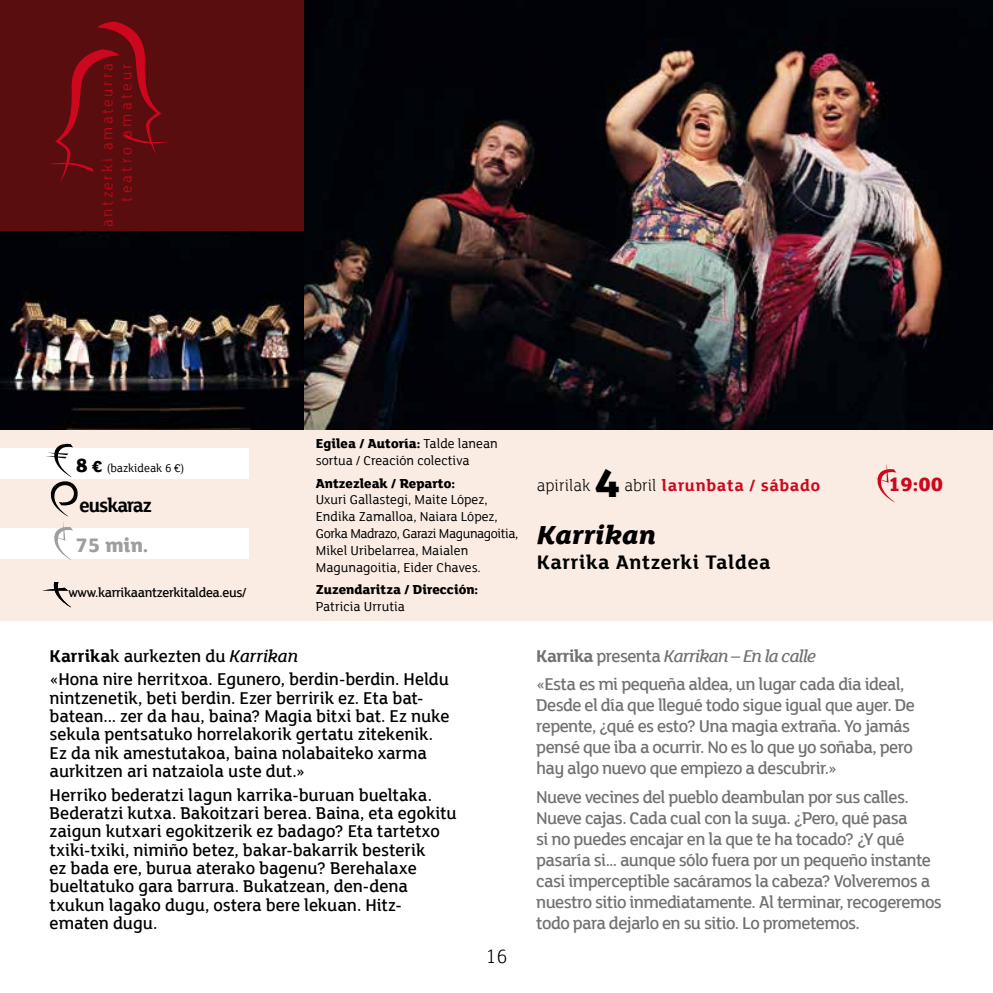
<style>
.page{position:relative;width:993px;height:993px;background:#fff}
.page>*{position:absolute;margin:0;border:0;box-sizing:border-box;transform-origin:0 0}
.t1{font:800 43.75px "FS Lola";color:#000}
.t2{font:italic 800 28px "FS Lola";color:#000}
.t3{font:700 21px "FS Lola";letter-spacing:.03em;color:#000}
.t4{font:700 21px "FS Lola";letter-spacing:-.05em;color:#000;scale:.95 1}
.t5{font:800 21px "FS Lola";color:#9c9e9f}
.t6{font:800 21px "FS Lola";color:#cd071e}
.t7{font:300 21px "FS Lola";color:#000}
.t8{font:500 18.38px/18.4px "FS Lola";letter-spacing:-.005em;color:#000}
.t9{font:500 18.38px/21px "FS Lola";letter-spacing:-.035em;color:#707172}
.t10{font:700 17.5px "FS Lola";letter-spacing:.04em;color:#cd071e}
.t11{font:300 17.5px "FS Lola";color:#000}
.t12{font:300 15.75px/18.9px "FS Lola";letter-spacing:.15em;color:#cd071e;text-align:right}
.t13{font:14px/16.8px "FS Lola";color:#000}
.t14{font:800 14px "FS Lola";color:#000}
.t15{font:500 14px "FS Lola";letter-spacing:-.025em;color:#000}
.t16{font:12.25px "FS Lola";color:#000}
.s1{font-weight:800;font-size:21px}
.s2{font-weight:800;font-size:17.5px}
.s3{font-weight:800}
.s4{font-weight:700}
.s5{font-style:italic}
.s6{font-weight:300;color:#000}
</style>
<div class="page">
<div style="left:0;top:0;width:992px;height:620px;background:#faebe3"></div>
<div style="left:0;top:0;width:992px;height:428px;background:#5a0d0e"></div>
<hr style="left:992px;top:0;width:1px;height:620px;background:#faebe3">
<div style="left:0;top:448px;width:248px;height:31px;background:#fff"></div>
<div style="left:0;top:528px;width:248px;height:31px;background:#fff"></div>
<svg style="left:46px;top:443px;width:32px;height:117px"></svg>
<img style="left:0;top:231px;width:304px;height:198px">
<img style="left:304px;top:0;width:688px;height:429px">
<svg style="left:875px;top:463px;width:21px;height:39px"></svg>
<svg style="left:42px;top:582px;width:29px;height:25px"></svg>
<svg style="left:50px;top:22px;width:118px;height:161px"></svg>
<p class="t12" style="left:97px;top:227px;width:165px;rotate:-90deg">antzerki amateurra teatro amateur</p>
<p class="t16" style="left:75px;top:459px;width:110px"><span class="s1">8</span> <span class="s2">€</span> (bazkideak 6 €)</p>
<p class="t4" style="left:79px;top:490px;width:77px">euskaraz</p>
<p class="t5" style="left:75px;top:530px;width:74px">75 min.</p>
<p class="t15" style="left:68px;top:583px;width:179px">www.karrikaantzerkitaldea.eus/</p>
<p class="t13" style="left:315px;top:434px;width:183px"><span class="s3">Egilea / Autoría:</span> Talde lanean sortua / Creación colectiva</p>
<p class="t14" style="left:315px;top:473px;width:141px">Antzezleak / Reparto:</p>
<p class="t13" style="left:315px;top:490px;width:204px">Uxuri Gallastegi, Maite López,<br>Endika Zamalloa, Naiara López,<br>Gorka Madrazo, Garazi Magunagoitia,<br>Mikel Uribelarrea, Maialen<br>Magunagoitia, Eider Chaves.</p>
<p class="t14" style="left:315px;top:580px;width:164px">Zuzendaritza / Dirección:</p>
<p class="t13" style="left:315px;top:597px;width:91px">Patricia Urrutia</p>
<p class="t8" style="left:50px;top:643px;width:401px;line-height:23.3px"><span class="s4">Karrika</span>k aurkezten du <span class="s5">Karrikan<br></span>«Hona nire herritxoa. Egunero, berdin-berdin. Heldu</p>
<p class="t8" style="left:50px;top:687px;width:401px">nintzenetik, beti berdin. Ezer berririk ez. Eta bat&shy;batean... zer da hau, baina? Magia bitxi bat. Ez nuke sekula pentsatuko horrelakorik gertatu zitekenik.<br>Ez da nik amestutakoa, baina nolabaiteko xarma aurkitzen ari natzaiola uste dut.»</p>
<p class="t8" style="left:50px;top:784px;width:408px">Herriko bederatzi lagun karrika-buruan bueltaka.<br>Bederatzi kutxa. Bakoitzari berea. Baina, eta egokitu zaigun kutxari egokitzerik ez badago? Eta tartetxo txiki-txiki, nimiño betez, bakar-bakarrik besterik<br>ez bada ere, burua aterako bagenu? Berehalaxe bueltatuko gara barrura. Bukatzean, den-dena txukun lagako dugu, ostera bere lekuan. Hitz&shy;ematen dugu.</p>
<p class="t7" style="left:485px;top:942px;width:24px">16</p>
<p class="t11" style="left:536px;top:474px;width:55px">apirilak</p>
<h1 class="t1" style="left:594px;top:452px;width:27px">4</h1>
<p class="t10" style="left:624px;top:473px;width:197px"><span class="s6">abril</span> larunbata / sábado</p>
<p class="t6" style="left:887px;top:470px;width:56px">19:00</p>
<h2 class="t2" style="left:536px;top:515px;width:121px">Karrikan</h2>
<p class="t3" style="left:536px;top:547px;width:235px">Karrika Antzerki Taldea</p>
<p class="t9" style="left:536px;top:640px;width:369px;line-height:28.5px"><span class="s4">Karrika</span> presenta <span class="s5">Karrikan – En la calle<br></span>«Esta es mi pequeña aldea, un lugar cada día ideal,</p>
<p class="t9" style="left:536px;top:694px;width:380px">Desde el día que llegué todo sigue igual que ayer. De repente, ¿qué es esto? Una magia extraña. Yo jamás pensé que iba a ocurrir. No es lo que yo soñaba, pero hay algo nuevo que empiezo a descubrir.»</p>
<p class="t9" style="left:536px;top:785px;width:407px">Nueve vecines del pueblo deambulan por sus calles.<br>Nueve cajas. Cada cual con la suya. ¿Pero, qué pasa<br>si no puedes encajar en la que te ha tocado? ¿Y qué pasaría si... aunque sólo fuera por un pequeño instante casi imperceptible sacáramos la cabeza? Volveremos a nuestro sitio inmediatamente. Al terminar, recogeremos todo para dejarlo en su sitio. Lo prometemos.</p>
</div>
